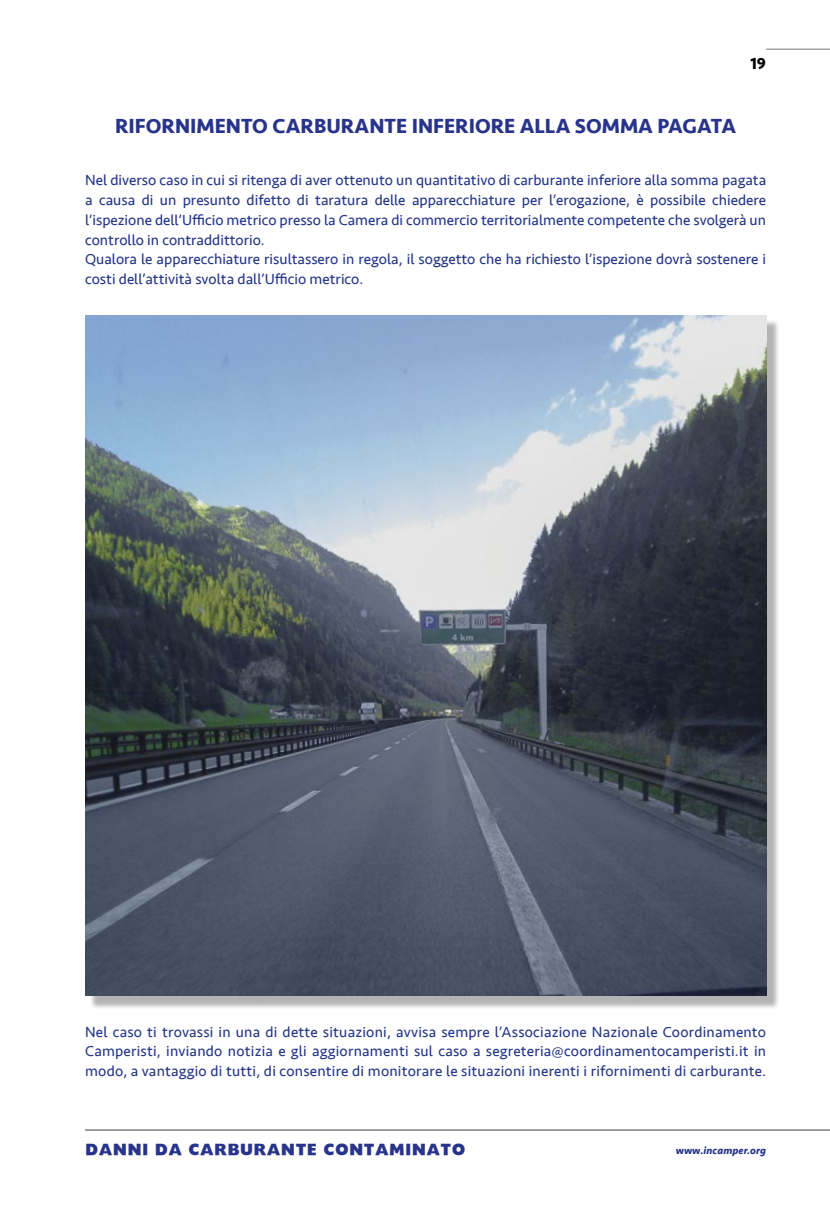
<style>
.page{position:relative;width:830px;height:1212px;background:#fff}
.page>*{position:absolute;margin:0;border:0;box-sizing:border-box;transform-origin:0 0}
.t1{font:700 21px "Seravek";color:#28348b}
.t2{font:700 16.5px "Seravek";color:#000}
.t3{font:15px/19.8px "Seravek";color:#243588}
.t4{font:15px "Headline NEWS";letter-spacing:.025em;color:#28348b}
.t5{font:italic 700 10.5px "Seravek";letter-spacing:.01em;color:#243588}
</style>
<div class="page">
<hr style="left:85px;top:1129px;width:744px;height:1px;background:#878787">
<hr style="left:765px;top:49px;width:64px;height:1px;background:#878787">
<div style="left:89px;top:320px;width:690px;height:689px;background:#000;opacity:.3"></div>
<img style="left:85px;top:315px;width:680px;height:681px">
<p class="t2" style="left:750px;top:51px;width:17px">19</p>
<h1 class="t1" style="left:115px;top:109px;width:622px">RIFORNIMENTO CARBURANTE INFERIORE ALLA SOMMA PAGATA</h1>
<p class="t3" style="left:85px;top:170px;width:682px">Nel diverso caso in cui si ritenga di aver ottenuto un quantitativo di carburante inferiore alla somma pagata a causa di un presunto difetto di taratura delle apparecchiature per l’erogazione, è possibile chiedere l’ispezione dell’Ufficio metrico presso la Camera di commercio territorialmente competente che svolgerà un controllo in contraddittorio.<br>Qualora le apparecchiature risultassero in regola, il soggetto che ha richiesto l’ispezione dovrà sostenere i costi dell’attività svolta dall’Ufficio metrico.</p>
<p class="t3" style="left:85px;top:1022px;width:682px;text-align:justify">Nel caso ti trovassi in una di dette situazioni, avvisa sempre l’Associazione Nazionale Coordinamento Camperisti, inviando notizia e gli aggiornamenti sul caso a segreteria@coordinamentocamperisti.it in modo, a vantaggio di tutti, di consentire di monitorare le situazioni inerenti i rifornimenti di carburante.</p>
<p class="t4" style="left:85px;top:1143px;width:381px">DANNI DA CARBURANTE CONTAMINATO</p>
<p class="t5" style="left:675px;top:1141px;width:92px">www.incamper.org</p>
</div>
